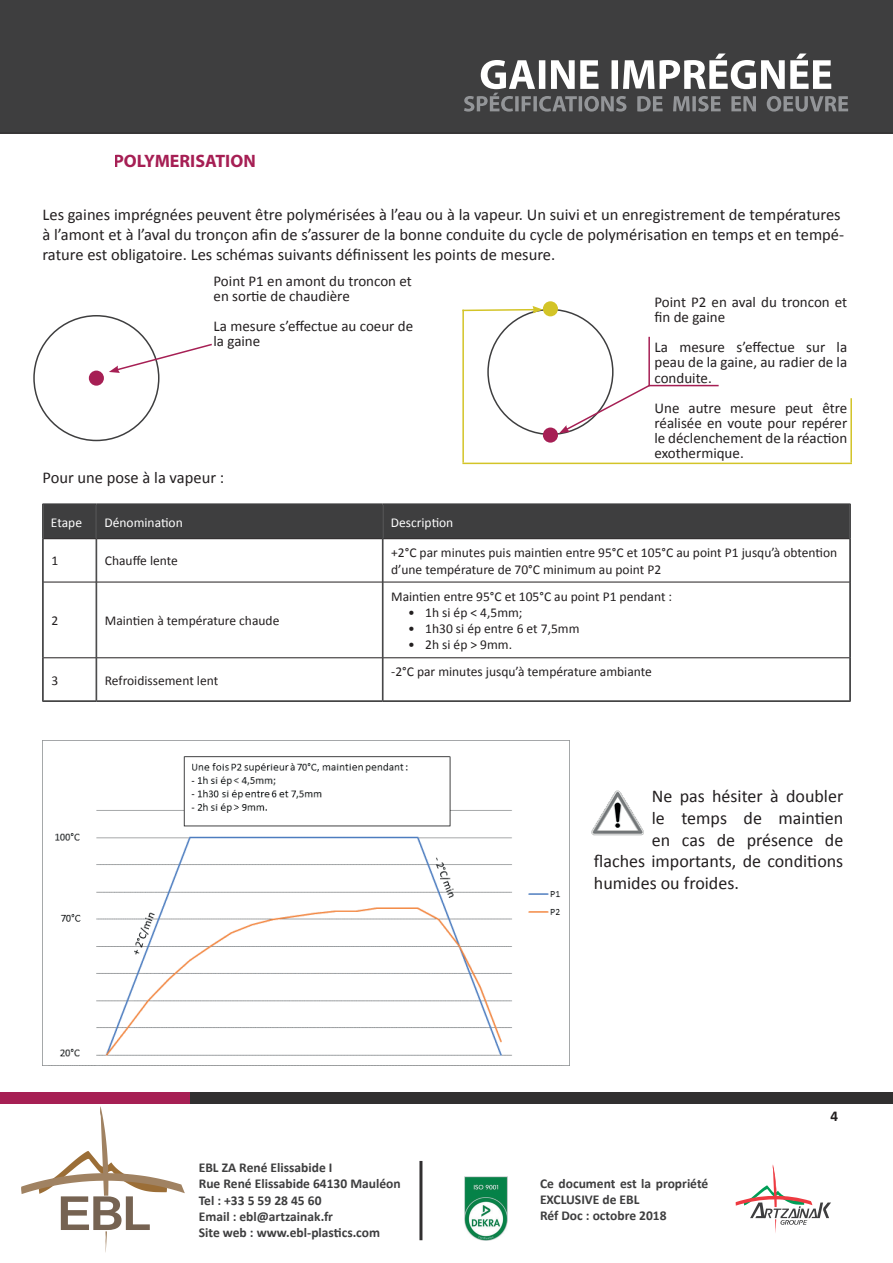
<style>
.page{position:relative;width:893px;height:1263px;background:#fff}
.page>*{position:absolute;margin:0;border:0;box-sizing:border-box;transform-origin:0 0}
.t1{font:18px "Calibri";color:#231f20}
.t2{font:700 18px "Myriad Pro";color:#a61f54}
.t3{font:16.5px/19.8px "Calibri";color:#231f20}
.t4{font:15px/15px "Calibri";color:#231f20}
.t5{font:700 15px "Calibri";color:#231f20}
.t6{font:700 13.5px/16.2px "Calibri";color:#3e3e3f}
.t7{font:13.5px/16.2px "Calibri";color:#231f20}
.t8{font:13.5px "Calibri";color:#fff}
</style>
<div class="page">
<div style="left:0;top:0;width:893px;height:134px;background:#3e3e3f"></div>
<svg style="left:464px;top:54px;width:384px;height:58px"></svg>
<div style="left:190px;top:1092px;width:703px;height:12px;background:#312f30"></div>
<div style="left:0;top:1092px;width:190px;height:12px;background:#a61f54"></div>
<div style="left:419px;top:1161px;width:3px;height:79px;background:#312f30;border:2px solid #312f30"></div>
<svg style="left:735px;top:1164px;width:96px;height:69px"></svg>
<svg style="left:21px;top:1106px;width:164px;height:147px"></svg>
<img style="left:464px;top:1176px;width:44px;height:65px">
<div style="left:44px;top:505px;width:805px;height:33px;background:#3e3e3f"></div>
<hr style="left:43px;top:538px;width:53px;height:1px;background:#231f20">
<hr style="left:97px;top:538px;width:285px;height:1px;background:#231f20">
<hr style="left:383px;top:538px;width:467px;height:1px;background:#231f20">
<hr style="left:43px;top:582px;width:53px;height:1px;background:#231f20">
<hr style="left:97px;top:582px;width:285px;height:1px;background:#231f20">
<hr style="left:383px;top:582px;width:467px;height:1px;background:#231f20">
<hr style="left:43px;top:657px;width:53px;height:1px;background:#231f20">
<hr style="left:97px;top:657px;width:285px;height:1px;background:#231f20">
<hr style="left:383px;top:657px;width:467px;height:1px;background:#231f20">
<hr style="left:43px;top:504px;width:53px;height:1px;background:#3e3e3f">
<hr style="left:42px;top:504px;width:1px;height:35px;background:#3e3e3f">
<hr style="left:43px;top:505px;width:1px;height:34px;background:#3e3e3f">
<hr style="left:96px;top:504px;width:287px;height:1px;background:#3e3e3f">
<hr style="left:96px;top:505px;width:1px;height:34px;background:#3e3e3f">
<hr style="left:383px;top:504px;width:467px;height:1px;background:#3e3e3f">
<hr style="left:382px;top:505px;width:1px;height:34px;background:#3e3e3f">
<hr style="left:383px;top:505px;width:1px;height:34px;background:#3e3e3f">
<hr style="left:849px;top:505px;width:1px;height:34px;background:#3e3e3f">
<hr style="left:850px;top:504px;width:1px;height:35px;background:#3e3e3f">
<hr style="left:42px;top:539px;width:1px;height:43px;background:#3e3e3f">
<hr style="left:43px;top:539px;width:1px;height:43px;background:#3e3e3f">
<hr style="left:96px;top:539px;width:1px;height:43px;background:#3e3e3f">
<hr style="left:382px;top:539px;width:1px;height:43px;background:#3e3e3f">
<hr style="left:383px;top:539px;width:1px;height:43px;background:#3e3e3f">
<hr style="left:849px;top:539px;width:1px;height:43px;background:#3e3e3f">
<hr style="left:850px;top:539px;width:1px;height:43px;background:#3e3e3f">
<hr style="left:42px;top:582px;width:1px;height:76px;background:#3e3e3f">
<hr style="left:43px;top:582px;width:1px;height:76px;background:#3e3e3f">
<hr style="left:96px;top:582px;width:1px;height:76px;background:#3e3e3f">
<hr style="left:382px;top:582px;width:1px;height:76px;background:#3e3e3f">
<hr style="left:383px;top:582px;width:1px;height:76px;background:#3e3e3f">
<hr style="left:849px;top:582px;width:1px;height:76px;background:#3e3e3f">
<hr style="left:850px;top:582px;width:1px;height:76px;background:#3e3e3f">
<hr style="left:42px;top:658px;width:1px;height:43px;background:#3e3e3f">
<hr style="left:43px;top:658px;width:1px;height:43px;background:#3e3e3f">
<hr style="left:96px;top:658px;width:1px;height:43px;background:#3e3e3f">
<hr style="left:382px;top:658px;width:1px;height:43px;background:#3e3e3f">
<hr style="left:383px;top:658px;width:1px;height:43px;background:#3e3e3f">
<hr style="left:849px;top:658px;width:1px;height:43px;background:#3e3e3f">
<hr style="left:850px;top:658px;width:1px;height:43px;background:#3e3e3f">
<hr style="left:43px;top:700px;width:53px;height:1px;background:#3e3e3f">
<hr style="left:43px;top:701px;width:53px;height:1px;background:#3e3e3f">
<hr style="left:97px;top:700px;width:285px;height:1px;background:#3e3e3f">
<hr style="left:96px;top:701px;width:287px;height:1px;background:#3e3e3f">
<hr style="left:383px;top:700px;width:467px;height:1px;background:#3e3e3f">
<hr style="left:383px;top:701px;width:467px;height:1px;background:#3e3e3f">
<img style="left:591px;top:790px;width:52px;height:46px">
<img style="left:55px;top:741px;width:515px;height:324px">
<div style="left:89px;top:371px;width:15px;height:15px;background:#a61f54;border-radius:50%"></div>
<div style="left:543px;top:301px;width:15px;height:15px;background:#d3c427;border-radius:50%"></div>
<svg style="left:109px;top:343px;width:103px;height:30px"></svg>
<svg style="left:559px;top:383px;width:93px;height:50px"></svg>
<div style="left:543px;top:427px;width:15px;height:16px;background:#a61f54;border-radius:50%"></div>
<hr style="left:648px;top:337px;width:2px;height:49px;background:#a61f54">
<hr style="left:850px;top:398px;width:2px;height:65px;background:#d3c427">
<svg style="left:462px;top:306px;width:81px;height:7px"></svg>
<hr style="left:462px;top:463px;width:390px;height:1px;background:#d3c427">
<hr style="left:650px;top:385px;width:69px;height:1px;background:#a61f54">
<hr style="left:462px;top:310px;width:2px;height:153px;background:#d3c427">
<h1 class="t2" style="left:85px;top:149px;width:172px">7.3 POLYMERISATION</h1>
<p class="t3" style="left:43px;top:205px;width:803px">Les gaines imprégnées peuvent être polymérisées à l’eau ou à la vapeur. Un suivi et un enregistrement de températures à l’amont et à l’aval du tronçon afin de s’assurer de la bonne conduite du cycle de polymérisation en temps et en tempé&shy;rature est obligatoire. Les schémas suivants définissent les points de mesure.</p>
<p class="t4" style="left:214px;top:273px;width:200px">Point P1 en amont du troncon et en sortie de chaudière</p>
<p class="t4" style="left:214px;top:318px;width:201px">La mesure s’effectue au coeur de la gaine</p>
<p class="t4" style="left:654px;top:295px;width:194px">Point P2 en aval du troncon et fin de gaine</p>
<p class="t4" style="left:654px;top:340px;width:194px;text-align:justify">La mesure s’effectue sur la peau de la gaine, au radier de la conduite.</p>
<p class="t4" style="left:654px;top:400px;width:194px;text-align:justify">Une autre mesure peut être réalisée en voute pour repérer le déclenchement de la réaction exothermique.</p>
<p class="t3" style="left:43px;top:467px;width:183px">Pour une pose à la vapeur :</p>
<p class="t8" style="left:51px;top:513px;width:33px">Etape</p>
<p class="t8" style="left:104px;top:513px;width:80px">Dénomination</p>
<p class="t8" style="left:391px;top:513px;width:64px">Description</p>
<p class="t7" style="left:51px;top:553px;width:8px">1</p>
<p class="t7" style="left:105px;top:553px;width:75px">Chauffe lente</p>
<p class="t7" style="left:391px;top:545px;width:448px">+2°C par minutes puis maintien entre 95°C et 105°C au point P1 jusqu’à obtention d’une température de 70°C minimum au point P2</p>
<p class="t7" style="left:51px;top:612px;width:8px">2</p>
<p class="t7" style="left:105px;top:612px;width:176px">Maintien à température chaude</p>
<p class="t7" style="left:51px;top:672px;width:8px">3</p>
<p class="t7" style="left:105px;top:672px;width:115px">Refroidissement lent</p>
<p class="t7" style="left:391px;top:588px;width:282px">Maintien entre 95°C et 105°C au point P1 pendant :</p>
<p class="t7" style="left:408px;top:604px;width:116px">• 1h si ép &lt; 4,5mm;</p>
<p class="t7" style="left:408px;top:620px;width:173px">• 1h30 si ép entre 6 et 7,5mm</p>
<p class="t7" style="left:408px;top:637px;width:105px">• 2h si ép &gt; 9mm.</p>
<p class="t7" style="left:391px;top:664px;width:262px">-2°C par minutes jusqu’à température ambiante</p>
<h1 class="t1" style="left:652px;top:785px;width:193px">Ne pas hésiter à doubler</h1>
<h1 class="t1" style="left:652px;top:806px;width:193px">le temps de maintien</h1>
<h1 class="t1" style="left:652px;top:828px;width:193px">en cas de présence de</h1>
<h1 class="t1" style="left:594px;top:850px;width:251px">flaches importants, de conditions</h1>
<h1 class="t1" style="left:594px;top:871px;width:147px">humides ou froides.</h1>
<p class="t5" style="left:831px;top:1107px;width:9px">4</p>
<p class="t5" style="left:831px;top:1111px;width:9px">7</p>
<p class="t6" style="left:199px;top:1159px;width:203px">EBL ZA René Elissabide I<br>Rue René Elissabide 64130 Mauléon<br>Tel : +33 5 59 28 45 60<br>Email : ebl@artzainak.fr<br>Site web : www.ebl-plastics.com</p>
<p class="t6" style="left:199px;top:1164px;width:203px">EBL ZA René Elissabide I<br>Rue René Elissabide 64130 Mauléon<br>Tel : +33 5 59 28 45 60<br>Email : ebl@artzainak.fr<br>Site web : www.ebl-plastics.com</p>
<p class="t6" style="left:540px;top:1175px;width:170px">Ce document est la propriété<br>EXCLUSIVE de EBL<br>Réf Doc : octobre 2018</p>
<p class="t6" style="left:540px;top:1180px;width:170px">Ce document est la propriété<br>EXCLUSIVE de EBL<br>Réf Doc : décembre 2017</p>
</div>
